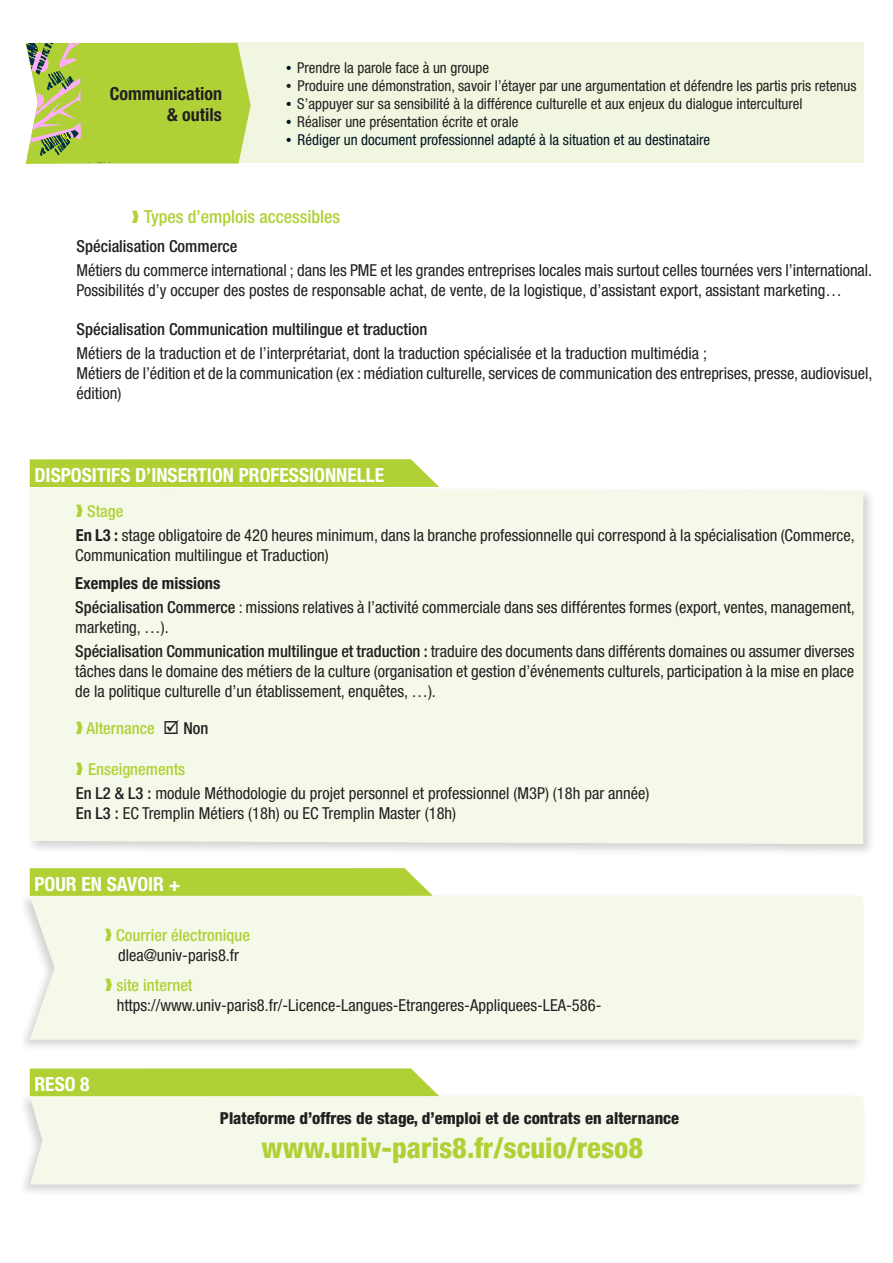
<style>
.page{position:relative;width:893px;height:1263px;background:#fff}
.page>*{position:absolute;margin:0;border:0;box-sizing:border-box;transform-origin:0 0}
.t1{font:800 condensed 28.5px "Helvetica Neue";color:#b0d136}
.t2{font:700 condensed 19.5px "Helvetica Neue";color:#fff}
.t3{font:500 condensed 18px "Helvetica Neue";color:#b0d136}
.t4{font:700 condensed 18px "Helvetica Neue";color:#231f20}
.t5{font:condensed 16.5px/19.8px "Helvetica Neue";color:#231f20}
.t6{font:500 condensed 16.5px "Helvetica Neue";color:#231f20}
.t7{font:500 condensed 16.5px "Helvetica Neue";color:#b0d136}
.t8{font:800 condensed 16.5px "Helvetica Neue";color:#231f20}
.t9{font:700 condensed 16.5px "Helvetica Neue";color:#231f20}
.t10{font:condensed 15px "Helvetica Neue";color:#231f20}
.t11{font:condensed 15px "Helvetica Neue";color:#001522}
.s1{font-family:"Quay Sans";font-stretch:normal;color:#001522}
.s2{font-family:"Quay Sans";font-stretch:normal}
.s3{font-weight:700}
.s4{font-weight:500}
.s5{color:#231f20}
</style>
<div class="page">
<div style="left:30px;top:459px;width:406px;height:25px;background:#b0d136"></div>
<div style="left:26px;top:484px;width:850px;height:373px;background:#231f20;opacity:.2"></div>
<div style="left:30px;top:487px;width:833px;height:357px;background:#f5f9e9"></div>
<div style="left:18px;top:892px;width:849px;height:160px;background:#231f20;opacity:.2"></div>
<div style="left:30px;top:896px;width:833px;height:144px;background:#f5f9e9"></div>
<svg style="left:30px;top:868px;width:403px;height:28px;background:#b3d33f"></svg>
<div style="left:18px;top:1092px;width:849px;height:105px;background:#231f20;opacity:.2"></div>
<div style="left:30px;top:1096px;width:833px;height:88px;background:#f5f9e9"></div>
<div style="left:30px;top:1068px;width:409px;height:28px;background:#b0d136"></div>
<div style="left:200px;top:43px;width:663px;height:120px;background:#f0f6df"></div>
<svg style="left:26px;top:43px;width:225px;height:121px;background:#b2cd49"></svg>
<p class="t4" style="left:110px;top:82px;width:114px">Communication</p>
<p class="t4" style="left:167px;top:104px;width:56px">&amp; outils</p>
<p class="t10" style="left:284px;top:59px;width:207px"><span class="s1">•</span> Prendre la parole face à un groupe</p>
<p class="t10" style="left:284px;top:77px;width:574px"><span class="s2">•</span> Produire une démonstration, savoir l’étayer par une argumentation et défendre les partis pris retenus</p>
<p class="t10" style="left:284px;top:95px;width:520px"><span class="s1">•</span> S’appuyer sur sa sensibilité à la différence culturelle et aux enjeux du dialogue interculturel</p>
<p class="t10" style="left:284px;top:113px;width:236px"><span class="s1">•</span> Réaliser une présentation écrite et orale</p>
<p class="t11" style="left:284px;top:131px;width:428px"><span class="s2">•</span> Rédiger un document professionnel adapté à la situation et au destinataire</p>
<p class="t3" style="left:132px;top:206px;width:210px">❱ Types d’emplois accessibles</p>
<p class="t6" style="left:77px;top:236px;width:162px">Spécialisation Commerce</p>
<p class="t5" style="left:77px;top:260px;width:797px">Métiers du commerce international ; dans les PME et les grandes entreprises locales mais surtout celles tournées vers l’international.<br>Possibilités d’y occuper des postes de responsable achat, de vente, de la logistique, d’assistant export, assistant marketing…</p>
<p class="t6" style="left:77px;top:319px;width:352px">Spécialisation Communication multilingue et traduction</p>
<p class="t5" style="left:77px;top:343px;width:632px">Métiers de la traduction et de l’interprétariat, dont la traduction spécialisée et la traduction multimédia ;</p>
<p class="t5" style="left:77px;top:363px;width:797px">Métiers de l’édition et de la communication (ex : médiation culturelle, services de communication des entreprises, presse, audiovisuel, édition)</p>
<p class="t2" style="left:34px;top:463px;width:351px">DISPOSITIFS D’INSERTION PROFESSIONNELLE</p>
<p class="t7" style="left:76px;top:501px;width:49px">❱ Stage</p>
<p class="t5" style="left:76px;top:525px;width:781px"><span class="s3">En L3 :</span> stage obligatoire de 420 heures minimum, dans la branche professionnelle qui correspond à la spécialisation (Commerce,</p>
<p class="t5" style="left:75px;top:545px;width:255px">Communication multilingue et Traduction)</p>
<p class="t9" style="left:75px;top:573px;width:147px">Exemples de missions</p>
<p class="t5" style="left:75px;top:597px;width:781px"><span class="s4">Spécialisation Commerce</span> : missions relatives à l’activité commerciale dans ses différentes formes (export, ventes, management, marketing, …).</p>
<p class="t5" style="left:75px;top:641px;width:781px;text-align:justify"><span class="s4">Spécialisation Communication multilingue et traduction :</span> traduire des documents dans différents domaines ou assumer diverses tâches dans le domaine des métiers de la culture (organisation et gestion d’événements culturels, participation à la mise en place de la politique culturelle d’un établissement, enquêtes, …).</p>
<p class="t7" style="left:76px;top:718px;width:134px">❱ Alternance <span class="s5">☑ Non</span></p>
<p class="t7" style="left:76px;top:760px;width:111px">❱ Enseignements</p>
<p class="t5" style="left:76px;top:784px;width:575px"><span class="s4">En L2 &amp; L3 :</span> module Méthodologie du projet personnel et professionnel (M3P) (18h par année)</p>
<p class="t5" style="left:76px;top:803px;width:382px"><span class="s4">En L3 :</span> EC Tremplin Métiers (18h) ou EC Tremplin Master (18h)</p>
<p class="t2" style="left:34px;top:872px;width:148px">POUR EN SAVOIR +</p>
<p class="t7" style="left:105px;top:925px;width:147px">❱ Courrier électronique</p>
<p class="t5" style="left:118px;top:945px;width:122px">dlea@univ-paris8.fr</p>
<p class="t7" style="left:105px;top:975px;width:89px">❱ site internet</p>
<p class="t5" style="left:117px;top:995px;width:486px">https://www.univ-paris8.fr/-Licence-Langues-Etrangeres-Appliquees-LEA-586-</p>
<p class="t2" style="left:34px;top:1072px;width:57px">RESO 8</p>
<p class="t8" style="left:220px;top:1108px;width:461px">Plateforme d’offres de stage, d’emploi et de contrats en alternance</p>
<p class="t1" style="left:262px;top:1130px;width:383px">www.univ-paris8.fr/scuio/reso8</p>
</div>
